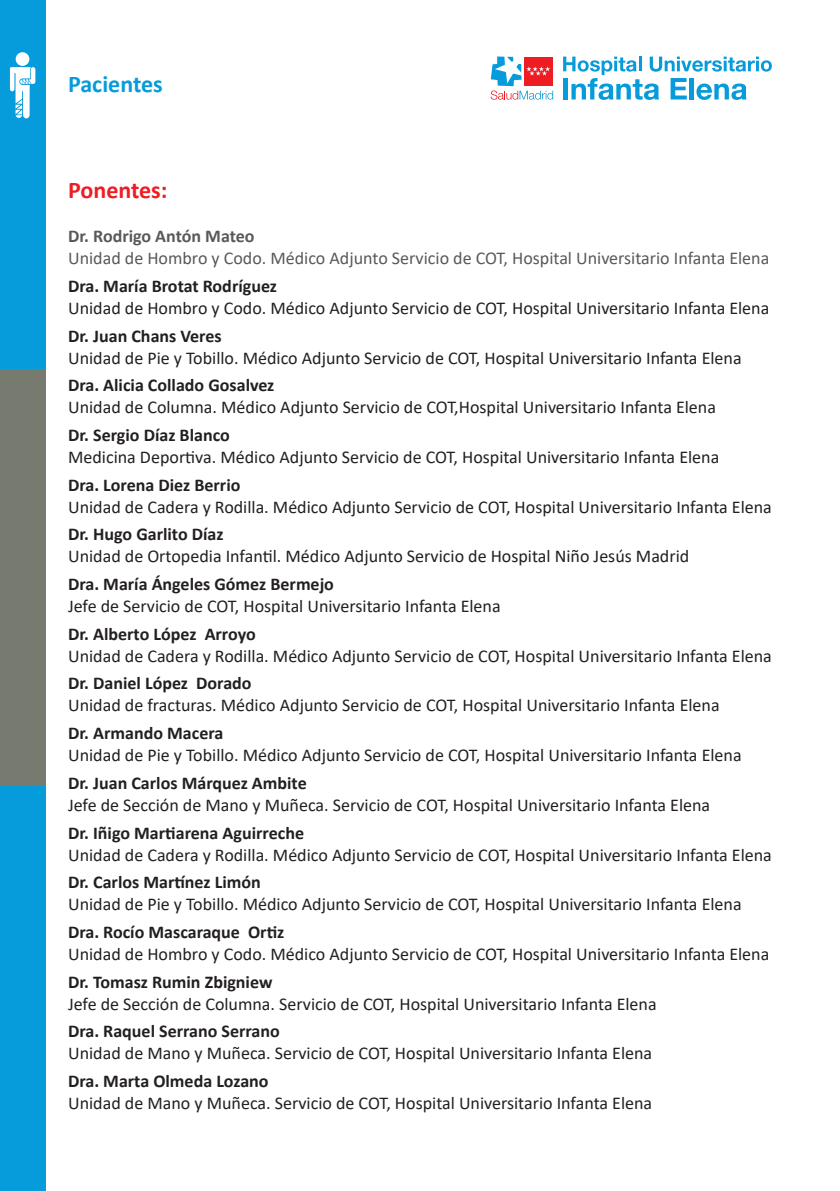
<style>
.page{position:relative;width:840px;height:1191px;background:#fff}
.page>*{position:absolute;margin:0;border:0;box-sizing:border-box;transform-origin:0 0}
.QUE_HACE{font:700 24px "Calibri";color:#ee1d23}
.t1{font:700 24px "Calibri";color:#069bda}
.t2{font:18px "Calibri";color:#231f20}
.t3{font:700 18px "Calibri";color:#231f20}
.t4{font:18px "Calibri";color:#58595b}
.t5{font:700 18px "Calibri";color:#58595b}
</style>
<div class="page">
<svg style="left:490px;top:56px;width:63px;height:44px"></svg>
<svg style="left:563px;top:57px;width:208px;height:43px"></svg>
<div style="left:0;top:0;width:45px;height:1191px;background:#069bda"></div>
<div style="left:0;top:369px;width:45px;height:416px;background:#767a6f"></div>
<div style="left:16px;top:52px;width:13px;height:14px;background:#fff;border-radius:50%"></div>
<svg style="left:10px;top:67px;width:25px;height:51px"></svg>
<p class="t1" style="left:68px;top:67px;width:96px">Pacientes</p>
<p class="QUE_HACE" style="left:68px;top:173px;width:101px">Ponentes:</p>
<p class="t5" style="left:68px;top:224px;width:188px">Dr. Rodrigo Antón Mateo</p>
<p class="t4" style="left:68px;top:246px;width:702px">Unidad de Hombro y Codo. Médico Adjunto Servicio de COT, Hospital Universitario Infanta Elena</p>
<p class="t3" style="left:68px;top:273px;width:210px">Dra. María Brotat Rodríguez</p>
<p class="t2" style="left:68px;top:295px;width:702px">Unidad de Hombro y Codo. Médico Adjunto Servicio de COT, Hospital Universitario Infanta Elena</p>
<p class="t3" style="left:68px;top:323px;width:155px">Dr. Juan Chans Veres</p>
<p class="t2" style="left:68px;top:345px;width:674px">Unidad de Pie y Tobillo. Médico Adjunto Servicio de COT, Hospital Universitario Infanta Elena</p>
<p class="t3" style="left:68px;top:373px;width:208px">Dra. Alicia Collado Gosalvez</p>
<p class="t2" style="left:68px;top:395px;width:649px">Unidad de Columna. Médico Adjunto Servicio de COT,Hospital Universitario Infanta Elena</p>
<p class="t3" style="left:68px;top:422px;width:163px">Dr. Sergio Díaz Blanco</p>
<p class="t2" style="left:68px;top:444px;width:652px">Medicina Deportiva. Médico Adjunto Servicio de COT, Hospital Universitario Infanta Elena</p>
<p class="t3" style="left:68px;top:472px;width:174px">Dra. Lorena Diez Berrio</p>
<p class="t2" style="left:68px;top:494px;width:704px">Unidad de Cadera y Rodilla. Médico Adjunto Servicio de COT, Hospital Universitario Infanta Elena</p>
<p class="t3" style="left:68px;top:522px;width:157px">Dr. Hugo Garlito Díaz</p>
<p class="t2" style="left:68px;top:544px;width:622px">Unidad de Ortopedia Infantil. Médico Adjunto Servicio de Hospital Niño Jesús Madrid</p>
<p class="t3" style="left:68px;top:571px;width:267px">Dra. María Ángeles Gómez Bermejo</p>
<p class="t2" style="left:68px;top:593px;width:434px">Jefe de Servicio de COT, Hospital Universitario Infanta Elena</p>
<p class="t3" style="left:68px;top:621px;width:189px">Dr. Alberto López Arroyo</p>
<p class="t2" style="left:68px;top:643px;width:704px">Unidad de Cadera y Rodilla. Médico Adjunto Servicio de COT, Hospital Universitario Infanta Elena</p>
<p class="t3" style="left:68px;top:671px;width:185px">Dr. Daniel López Dorado</p>
<p class="t2" style="left:68px;top:693px;width:652px">Unidad de fracturas. Médico Adjunto Servicio de COT, Hospital Universitario Infanta Elena</p>
<p class="t3" style="left:68px;top:720px;width:157px">Dr. Armando Macera</p>
<p class="t2" style="left:68px;top:742px;width:674px">Unidad de Pie y Tobillo. Médico Adjunto Servicio de COT, Hospital Universitario Infanta Elena</p>
<p class="t3" style="left:68px;top:770px;width:240px">Dr. Juan Carlos Márquez Ambite</p>
<p class="t2" style="left:68px;top:792px;width:643px">Jefe de Sección de Mano y Muñeca. Servicio de COT, Hospital Universitario Infanta Elena</p>
<p class="t3" style="left:68px;top:820px;width:237px">Dr. Iñigo Martiarena Aguirreche</p>
<p class="t2" style="left:68px;top:842px;width:704px">Unidad de Cadera y Rodilla. Médico Adjunto Servicio de COT, Hospital Universitario Infanta Elena</p>
<p class="t3" style="left:68px;top:869px;width:194px">Dr. Carlos Martínez Limón</p>
<p class="t2" style="left:68px;top:891px;width:674px">Unidad de Pie y Tobillo. Médico Adjunto Servicio de COT, Hospital Universitario Infanta Elena</p>
<p class="t3" style="left:68px;top:919px;width:218px">Dra. Rocío Mascaraque Ortiz</p>
<p class="t2" style="left:68px;top:941px;width:702px">Unidad de Hombro y Codo. Médico Adjunto Servicio de COT, Hospital Universitario Infanta Elena</p>
<p class="t3" style="left:68px;top:969px;width:206px">Dr. Tomasz Rumin Zbigniew</p>
<p class="t2" style="left:68px;top:991px;width:589px">Jefe de Sección de Columna. Servicio de COT, Hospital Universitario Infanta Elena</p>
<p class="t3" style="left:68px;top:1018px;width:213px">Dra. Raquel Serrano Serrano</p>
<p class="t2" style="left:68px;top:1040px;width:585px">Unidad de Mano y Muñeca. Servicio de COT, Hospital Universitario Infanta Elena</p>
<p class="t3" style="left:68px;top:1068px;width:202px">Dra. Marta Olmeda Lozano</p>
<p class="t2" style="left:68px;top:1090px;width:585px">Unidad de Mano y Muñeca. Servicio de COT, Hospital Universitario Infanta Elena</p>
</div>
